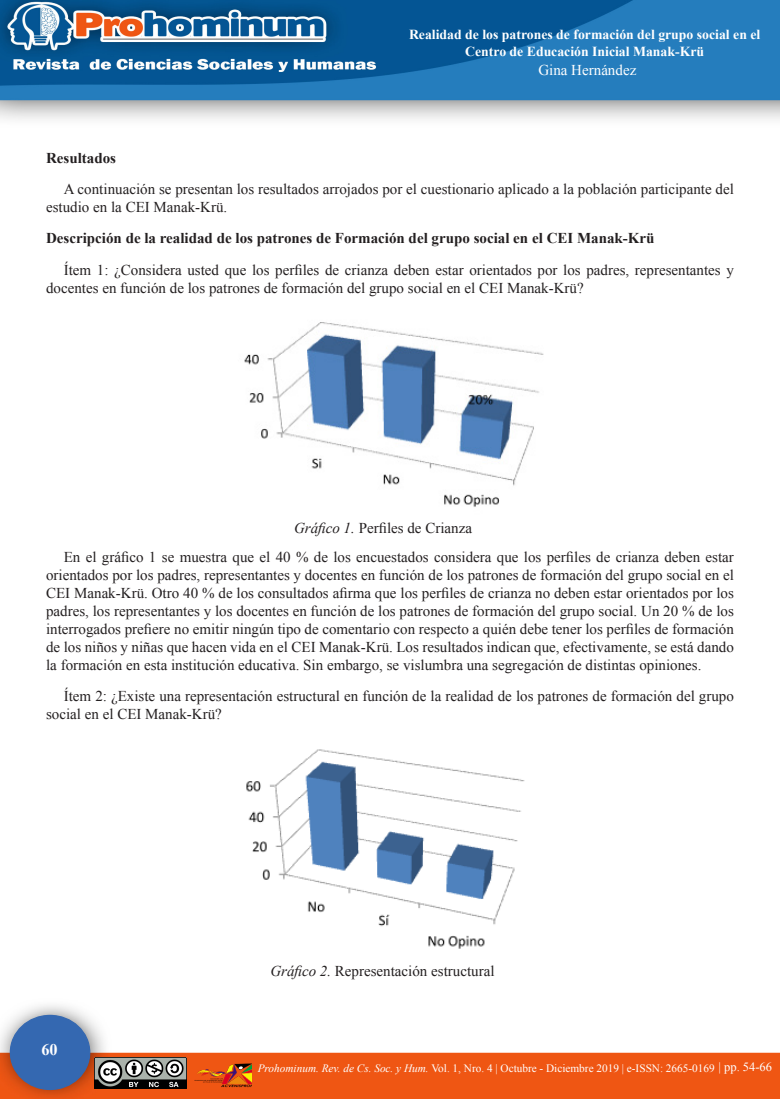
<style>
.page{position:relative;width:780px;height:1099px;background:#fff}
.page>*{position:absolute;margin:0;border:0;box-sizing:border-box;transform-origin:0 0}
.t1{font:700 16.25px "Times New Roman";color:#fff}
.t2{font:15px/18px "Times New Roman";color:#231f20}
.t3{font:700 15px "Times New Roman";color:#231f20}
.t4{font:15px "Times New Roman";color:#fff}
.t5{font:700 13.75px "Times New Roman";color:#fff}
.t6{font:12.5px "Times New Roman";color:#fff}
.t7{font:11.25px "Times New Roman";color:#fff}
.s1{font-style:italic}
</style>
<div class="page">
<img style="left:0;top:0;width:780px;height:120px">
<img style="left:0;top:1005px;width:780px;height:93px">
<div style="left:10px;top:1015px;width:80px;height:74px;background:#3468b1;border-radius:50%"></div>
<div style="left:10px;top:1014px;width:80px;height:76px;border:1px solid #3468b1;border-radius:50%"></div>
<img style="left:95px;top:1057px;width:91px;height:31px">
<img style="left:192px;top:1062px;width:59px;height:25px">
<img style="left:246px;top:749px;width:279px;height:200px">
<img style="left:244px;top:322px;width:300px;height:185px">
<p class="t5" style="left:409px;top:25px;width:353px">Realidad de los patrones de formación del grupo social en el</p>
<p class="t5" style="left:465px;top:42px;width:240px">Centro de Educación Inicial Manak-Krü</p>
<p class="t4" style="left:538px;top:60px;width:99px">Gina Hernández</p>
<p class="t3" style="left:46px;top:147px;width:72px">Resultados</p>
<p class="t2" style="left:46px;top:180px;width:689px;text-indent:18px">A continuación se presentan los resultados arrojados por el cuestionario aplicado a la población participante del estudio en la CEI Manak-Krü.</p>
<p class="t3" style="left:46px;top:228px;width:610px">Descripción de la realidad de los patrones de Formación del grupo social en el CEI Manak-Krü</p>
<p class="t2" style="left:46px;top:260px;width:689px;text-indent:18px">Ítem 1: ¿Considera usted que los perfiles de crianza deben estar orientados por los padres, representantes y docentes en función de los patrones de formación del grupo social en el CEI Manak-Krü?</p>
<p class="t2" style="left:294px;top:519px;width:179px"><span class="s1">Gráfico 1.</span> Perfiles de Crianza</p>
<p class="t2" style="left:46px;top:547px;width:689px;text-align:justify;text-indent:18px">En el gráfico 1 se muestra que el 40 % de los encuestados considera que los perfiles de crianza deben estar orientados por los padres, representantes y docentes en función de los patrones de formación del grupo social en el CEI Manak-Krü. Otro 40 % de los consultados afirma que los perfiles de crianza no deben estar orientados por los padres, los representantes y los docentes en función de los patrones de formación del grupo social. Un 20 % de los interrogados prefiere no emitir ningún tipo de comentario con respecto a quién debe tener los perfiles de formación de los niños y niñas que hacen vida en el CEI Manak-Krü. Los resultados indican que, efectivamente, se está dando la formación en esta institución educativa. Sin embargo, se vislumbra una segregación de distintas opiniones.</p>
<p class="t2" style="left:46px;top:686px;width:689px;text-indent:18px">Ítem 2: ¿Existe una representación estructural en función de la realidad de los patrones de formación del grupo social en el CEI Manak-Krü?</p>
<p class="t1" style="left:41px;top:1037px;width:18px">60</p>
<p class="t2" style="left:270px;top:962px;width:226px"><span class="s1">Gráfico 2.</span> Representación estructural</p>
<p class="t6" style="left:718px;top:1058px;width:55px">| pp. 54-66</p>
<p class="t7" style="left:258px;top:1060px;width:458px"><span class="s1">Prohominum. Rev. de Cs. Soc. y Hum.</span> Vol. 1, Nro. 4 | Octubre - Diciembre 2019 | e-ISSN: 2665-0169</p>
</div>
